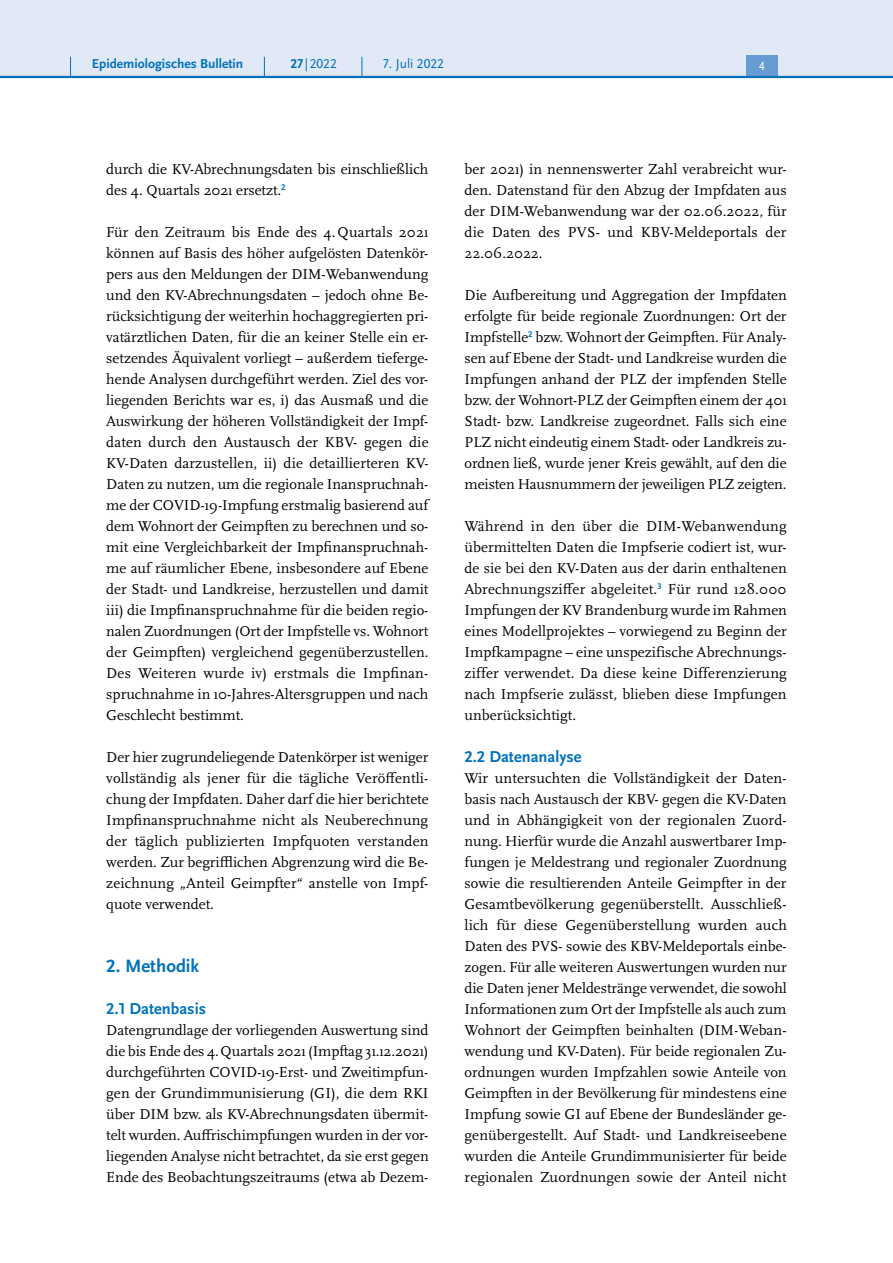
<style>
.page{position:relative;width:893px;height:1263px;background:#fff}
.page>*{position:absolute;margin:0;border:0;box-sizing:border-box;transform-origin:0 0}
.H3_-_Neu{font:700 18.75px "Scala Sans Pro";color:#0072bc}
.H4_-_Neu{font:700 16.5px "Scala Sans Pro";color:#0072bc}
.P_-_Fließtext{font:15px/21px "Scala Pro";color:#000;text-align:justify}
.t1{font:700 13.5px "Scala Sans Pro";color:#0072bc}
.t2{font:13.5px "Scala Sans Pro";color:#0072bc}
.t3{font:12.45px "Scala Sans Pro";color:#fff}
.s1{font-weight:700}
</style>
<div class="page">
<div style="left:0;top:0;width:893px;height:77px;background:#e1e8f6"></div>
<div style="left:746px;top:55px;width:32px;height:21px;background:#679bd2"></div>
<hr style="left:0;top:76px;width:893px;height:2px;background:#0072bc">
<svg style="left:70px;top:57px;width:1px;height:19px"></svg>
<svg style="left:264px;top:57px;width:1px;height:19px"></svg>
<svg style="left:362px;top:57px;width:1px;height:19px"></svg>
<p class="t1" style="left:92px;top:55px;width:153px">Epidemiologisches Bulletin</p>
<p class="t2" style="left:290px;top:55px;width:48px"><span class="s1">27</span> |2022</p>
<p class="t2" style="left:383px;top:55px;width:62px">7. Juli 2022</p>
<p class="t3" style="left:759px;top:59px;width:7px">4</p>
<p class="P_-_Fließtext" style="left:106px;top:158px;width:323px">durch die KV-Abrechnungsdaten bis einschließlich des 4. Quartals 2021 ersetzt.<sup>2</sup></p>
<p class="P_-_Fließtext" style="left:106px;top:221px;width:324px">Für den Zeitraum bis Ende des 4.Quartals 2021 können auf Basis des höher aufgelösten Datenkör&shy;pers aus den Meldungen der DIM-Webanwendung und den KV-Abrechnungsdaten – jedoch ohne Be&shy;rücksichtigung der weiterhin hochaggregierten pri&shy;vatärztlichen Daten, für die an keiner Stelle ein er&shy;setzendes Äquivalent vorliegt – außerdem tieferge&shy;hende Analysen durchgeführt werden. Ziel des vor&shy;liegenden Berichts war es, i) das Ausmaß und die Auswirkung der höheren Vollständigkeit der Impf&shy;daten durch den Austausch der KBV- gegen die KV-Daten darzustellen, ii) die detaillierteren KV-Daten zu nutzen, um die regionale Inanspruchnah&shy;me der COVID-19-Impfung erstmalig basierend auf dem Wohnort der Geimpften zu berechnen und so&shy;mit eine Vergleichbarkeit der Impfinanspruchnah&shy;me auf räumlicher Ebene, insbesondere auf Ebene der Stadt- und Landkreise, herzustellen und damit iii) die Impfinanspruchnahme für die beiden regio&shy;nalen Zuordnungen (Ort der Impfstelle vs. Wohnort der Geimpften) vergleichend gegenüberzustellen.<br>Des Weiteren wurde iv) erstmals die Impfinan&shy;spruchnahme in 10-Jahres-Altersgruppen und nach Geschlecht bestimmt.</p>
<p class="P_-_Fließtext" style="left:106px;top:746px;width:324px">Der hier zugrundeliegende Datenkörper ist weniger vollständig als jener für die tägliche Veröffentli&shy;chung der Impfdaten. Daher darf die hier berichtete Impfinanspruchnahme nicht als Neuberechnung der täglich publizierten Impfquoten verstanden werden. Zur begrifflichen Abgrenzung wird die Be&shy;zeichnung „Anteil Geimpfter“ anstelle von Impf&shy;quote verwendet.</p>
<h1 class="H3_-_Neu" style="left:106px;top:954px;width:95px">2. Methodik</h1>
<h3 class="H4_-_Neu" style="left:106px;top:998px;width:101px">2.1 Datenbasis</h3>
<p class="P_-_Fließtext" style="left:106px;top:1019px;width:324px">Datengrundlage der vorliegenden Auswertung sind die bis Ende des 4.Quartals 2021 (Impftag 31.12.2021) durchgeführten COVID-19-Erst- und Zweitimpfun&shy;gen der Grundimmunisierung (GI), die dem RKI über DIM bzw. als KV-Abrechnungsdaten übermit&shy;telt wurden. Auffrischimpfungen wurden in der vor&shy;liegenden Analyse nicht betrachtet, da sie erst gegen Ende des Beobachtungszeitraums (etwa ab Dezem-</p>
<p class="P_-_Fließtext" style="left:465px;top:158px;width:324px">ber 2021) in nennenswerter Zahl verabreicht wur&shy;den. Datenstand für den Abzug der Impfdaten aus der DIM-Webanwendung war der 02.06.2022, für die Daten des PVS- und KBV-Meldeportals der 22.06.2022.</p>
<p class="P_-_Fließtext" style="left:465px;top:284px;width:324px">Die Aufbereitung und Aggregation der Impfdaten erfolgte für beide regionale Zuordnungen: Ort der Impfstelle<sup>2</sup> bzw. Wohnort der Geimpften. Für Analy&shy;sen auf Ebene der Stadt- und Landkreise wurden die Impfungen anhand der PLZ der impfenden Stelle bzw. der Wohnort-PLZ der Geimpften einem der 401<br>Stadt- bzw. Landkreise zugeordnet. Falls sich eine PLZ nicht eindeutig einem Stadt- oder Landkreis zu&shy;ordnen ließ, wurde jener Kreis gewählt, auf den die meisten Hausnummern der jeweiligen PLZ zeigten.</p>
<p class="P_-_Fließtext" style="left:465px;top:515px;width:324px">Während in den über die DIM-Webanwendung übermittelten Daten die Impfserie codiert ist, wur&shy;de sie bei den KV-Daten aus der darin enthaltenen Abrechnungsziffer abgeleitet.<sup>3</sup> Für rund 128.000<br>Impfungen der KV Brandenburg wurde im Rahmen eines Modellprojektes – vorwiegend zu Beginn der Impfkampagne – eine unspezifische Abrechnungs&shy;ziffer verwendet. Da diese keine Differenzierung nach Impfserie zulässt, blieben diese Impfungen unberücksichtigt.</p>
<h3 class="H4_-_Neu" style="left:465px;top:746px;width:119px">2.2 Datenanalyse</h3>
<p class="P_-_Fließtext" style="left:465px;top:767px;width:324px">Wir untersuchten die Vollständigkeit der Daten&shy;basis nach Austausch der KBV- gegen die KV-Daten und in Abhängigkeit von der regionalen Zuord&shy;nung. Hierfür wurde die Anzahl auswertbarer Imp&shy;fungen je Meldestrang und regionaler Zuordnung sowie die resultierenden Anteile Geimpfter in der Gesamtbevölkerung gegenüberstellt. Ausschließ&shy;lich für diese Gegenüberstellung wurden auch Daten des PVS- sowie des KBV-Meldeportals einbe&shy;zogen. Für alle weiteren Auswertungen wurden nur die Daten jener Meldestränge verwendet, die sowohl Informationen zum Ort der Impfstelle als auch zum Wohnort der Geimpften beinhalten (DIM-Weban&shy;wendung und KV-Daten). Für beide regionalen Zu&shy;ordnungen wurden Impfzahlen sowie Anteile von Geimpften in der Bevölkerung für mindestens eine Impfung sowie GI auf Ebene der Bundesländer ge&shy;genübergestellt. Auf Stadt- und Landkreiseebene wurden die Anteile Grundimmunisierter für beide regionalen Zuordnungen sowie der Anteil nicht</p>
</div>
